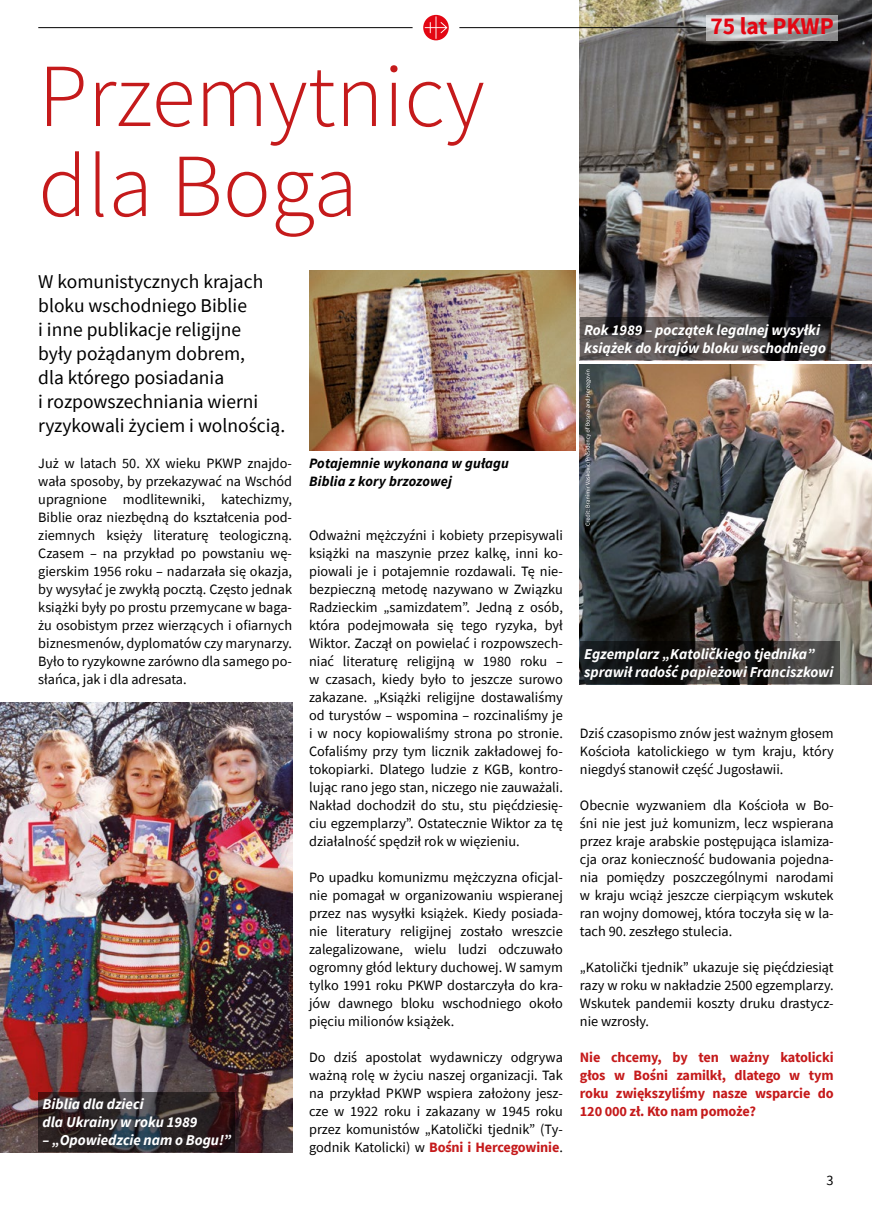
<style>
.page{position:relative;width:872px;height:1212px;background:#fff}
.page>*{position:absolute;margin:0;border:0;box-sizing:border-box;transform-origin:0 0}
.t1{font:300 90px/90px "Source Sans Pro";color:#c51a1b}
.t2{font:700 24px "Source Sans Pro";color:#e30613}
.t3{font:19.5px/24px "Source Sans Pro";color:#000}
.t4{font:italic 700 15px/18px "Source Sans Pro";color:#fff}
.t5{font:14.25px/18px "Source Sans Pro";color:#000;text-align:justify}
.t6{font:700 14.25px/18px "Source Sans Pro";letter-spacing:-.01em;color:#c51a1b;text-align:justify}
.t7{font:italic 700 14.25px/18px "Source Sans Pro";letter-spacing:.01em;color:#000}
.s1{font-weight:700;color:#c51a1b}
</style>
<div class="page">
<img style="left:580px;top:0;width:292px;height:360px">
<svg style="left:423px;top:15px;width:26px;height:25px"></svg>
<svg style="left:425px;top:16px;width:22px;height:23px"></svg>
<hr style="left:38px;top:27px;width:374px;height:1px;background:#000">
<hr style="left:459px;top:27px;width:247px;height:1px;background:#000">
<svg style="left:706px;top:15px;width:132px;height:25px;background:#b2b3b4"></svg>
<img style="left:580px;top:364px;width:292px;height:320px">
<svg style="left:585px;top:370px;width:6px;height:156px"></svg>
<svg style="left:580px;top:641px;width:259px;height:43px;background:#252424"></svg>
<svg style="left:580px;top:317px;width:251px;height:43px;background:#443f40"></svg>
<img style="left:309px;top:270px;width:266px;height:180px">
<img style="left:0;top:702px;width:292px;height:450px">
<svg style="left:38px;top:1092px;width:197px;height:60px;background:#30282b"></svg>
<h1 class="t1" style="left:38px;top:51px;width:448px">Przemytnicy dla Boga</h1>
<h3 class="t3" style="left:38px;top:269px;width:248px">W komunistycznych krajach bloku wschodniego Biblie<br>i inne publikacje religijne<br>były pożądanym dobrem,<br>dla którego posiadania<br>i rozpowszechniania wierni ryzykowali życiem i wolnością.</h3>
<p class="t5" style="left:38px;top:454px;width:255px">Już w latach 50. XX wieku PKWP znajdo&shy;wała sposoby, by przekazywać na Wschód upragnione modlitewniki, katechizmy, Biblie oraz niezbędną do kształcenia pod&shy;ziemnych księży literaturę teologiczną.<br>Czasem – na przykład po powstaniu wę&shy;gierskim 1956 roku – nadarzała się okazja, by wysyłać je zwykłą pocztą. Często jednak książki były po prostu przemycane w baga&shy;żu osobistym przez wierzących i ofiarnych biznesmenów, dyplomatów czy marynarzy.<br>Było to ryzykowne zarówno dla samego po&shy;słańca, jak i dla adresata.</p>
<p class="t4" style="left:43px;top:1094px;width:156px">Biblia dla dzieci<br>dla Ukrainy w roku 1989</p>
<p class="t4" style="left:43px;top:1130px;width:190px">– „Opowiedzcie nam o Bogu!”</p>
<p class="t7" style="left:309px;top:454px;width:201px">Potajemnie wykonana w gułagu<br>Biblia z kory brzozowej</p>
<p class="t5" style="left:309px;top:526px;width:255px">Odważni mężczyźni i kobiety przepisywali książki na maszynie przez kalkę, inni ko&shy;piowali je i potajemnie rozdawali. Tę nie&shy;bezpieczną metodę nazywano w Związku Radzieckim „samizdatem”. Jedną z osób, która podejmowała się tego ryzyka, był Wiktor. Zaczął on powielać i rozpowszech&shy;niać literaturę religijną w 1980 roku – w czasach, kiedy było to jeszcze surowo zakazane. „Książki religijne dostawaliśmy od turystów – wspomina – rozcinaliśmy je i w nocy kopiowaliśmy strona po stronie.<br>Cofaliśmy przy tym licznik zakładowej fo&shy;tokopiarki. Dlatego ludzie z KGB, kontro&shy;lując rano jego stan, niczego nie zauważali.<br>Nakład dochodził do stu, stu pięćdziesię&shy;ciu egzemplarzy”. Ostatecznie Wiktor za tę działalność spędził rok w więzieniu.</p>
<p class="t5" style="left:309px;top:868px;width:255px">Po upadku komunizmu mężczyzna oficjal&shy;nie pomagał w organizowaniu wspieranej przez nas wysyłki książek. Kiedy posiada&shy;nie literatury religijnej zostało wreszcie zalegalizowane, wielu ludzi odczuwało ogromny głód lektury duchowej. W samym tylko 1991 roku PKWP dostarczyła do kra&shy;jów dawnego bloku wschodniego około pięciu milionów książek.</p>
<p class="t5" style="left:309px;top:1048px;width:255px">Do dziś apostolat wydawniczy odgrywa ważną rolę w życiu naszej organizacji. Tak na przykład PKWP wspiera założony jesz&shy;cze w 1922 roku i zakazany w 1945 roku przez komunistów „Katolički tjednik” (Ty&shy;godnik Katolicki) w <span class="s1">Bośni i Hercegowinie</span>.</p>
<h2 class="t2" style="left:710px;top:10px;width:125px">75 lat PKWP</h2>
<p class="t4" style="left:584px;top:320px;width:243px">Rok 1989 – początek legalnej wysyłki książek do krajów bloku wschodniego</p>
<p class="t4" style="left:584px;top:644px;width:251px">Egzemplarz „Katoličkiego tjednika” sprawił radość papieżowi Franciszkowi</p>
<p class="t5" style="left:580px;top:724px;width:255px">Dziś czasopismo znów jest ważnym głosem Kościoła katolickiego w tym kraju, który niegdyś stanowił część Jugosławii.</p>
<p class="t5" style="left:580px;top:796px;width:255px">Obecnie wyzwaniem dla Kościoła w Bo&shy;śni nie jest już komunizm, lecz wspierana przez kraje arabskie postępująca islamiza&shy;cja oraz konieczność budowania pojedna&shy;nia pomiędzy poszczególnymi narodami w kraju wciąż jeszcze cierpiącym wskutek ran wojny domowej, która toczyła się w la&shy;tach 90. zeszłego stulecia.</p>
<p class="t5" style="left:580px;top:958px;width:255px">„Katolički tjednik” ukazuje się pięćdziesiąt razy w roku w nakładzie 2500 egzemplarzy.<br>Wskutek pandemii koszty druku drastycz&shy;nie wzrosły.</p>
<p class="t6" style="left:580px;top:1048px;width:255px">Nie chcemy, by ten ważny katolicki głos w Bośni zamilkł, dlatego w tym roku zwiększyliśmy nasze wsparcie do 120 000 zł. Kto nam pomoże?</p>
<p class="t5" style="left:826px;top:1171px;width:9px">3</p>
</div>
